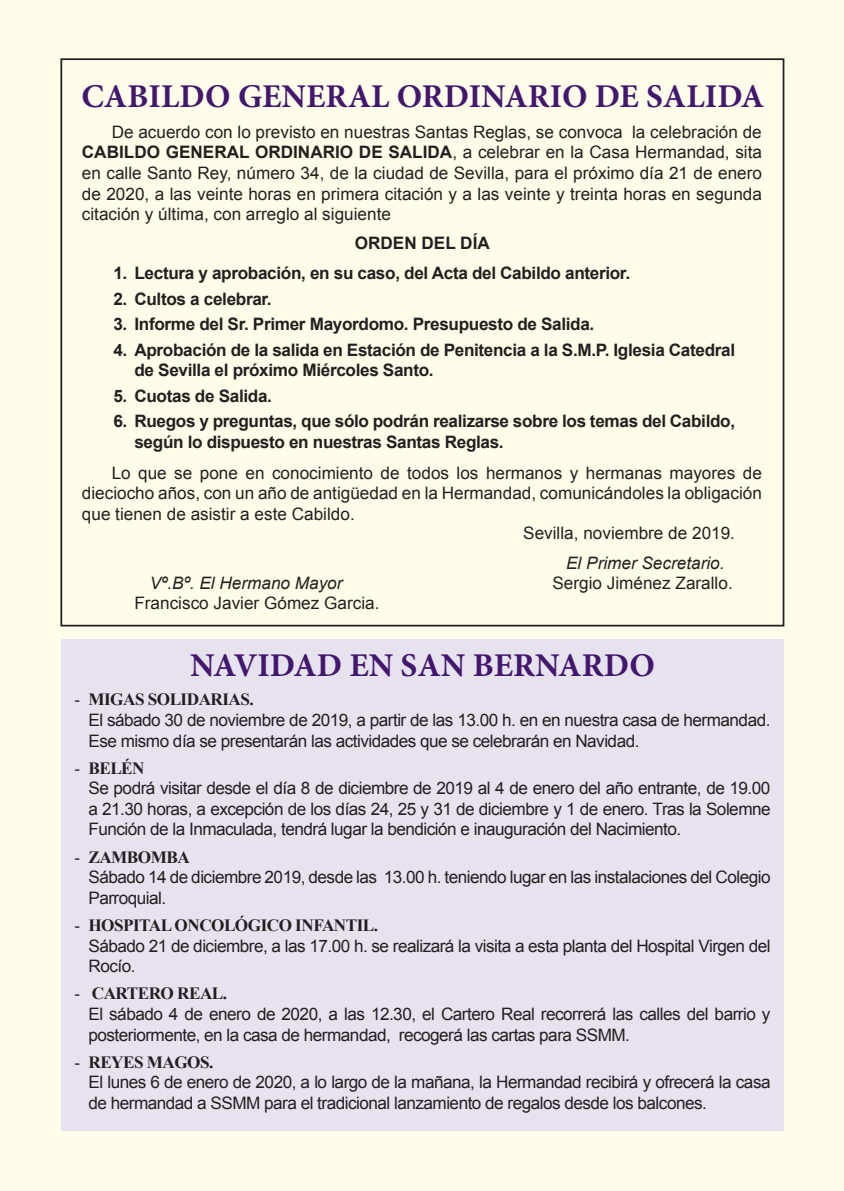
<style>
.page{position:relative;width:844px;height:1191px;background:#fff}
.page>*{position:absolute;margin:0;border:0;box-sizing:border-box;transform-origin:0 0}
.t1{font:700 33.25px "Minion Pro";color:#43176e}
.Body_Text_Indent{font:17.15px/20.7px "Arial";letter-spacing:-.03em;color:#231f20}
.Texto_independiente{font:17.15px/20.7px "Arial";color:#231f20;text-align:justify}
.Heading_1{font:700 17.15px/20.7px "Arial";letter-spacing:-.02em;color:#231f20}
.List_Paragraph{font:700 17.15px "Times New Roman";letter-spacing:-.03em;color:#231f20}
.t2{font:italic 17.15px "Arial";color:#231f20}
.Heading_1-2{font:700 17.15px "Arial";color:#231f20}
.s1{font-weight:700}
.s2{font-weight:400}
</style>
<div class="page">
<div style="left:0;top:0;width:843px;height:1191px;background:#fffde9"></div>
<div style="left:61px;top:639px;width:722px;height:491px;background:#e6e3ee"></div>
<p class="t1" style="left:81px;top:73px;width:684px">CABILDO GENERAL ORDINARIO DE SALIDA</p>
<p class="Texto_independiente" style="left:82px;top:122px;width:681px;text-indent:30px">De acuerdo con lo previsto en nuestras Santas Reglas, se convoca la celebración de <span class="s1">CABILDO GENERAL ORDINARIO DE SALIDA</span>, a celebrar en la Casa Hermandad, sita en calle Santo Rey, número 34, de la ciudad de Sevilla, para el próximo día 21 de enero de 2020, a las veinte horas en primera citación y a las veinte y treinta horas en segunda citación y última, con arreglo al siguiente</p>
<p class="Heading_1-2" style="left:354px;top:231px;width:136px">ORDEN DEL DÍA</p>
<p class="Heading_1" style="left:113px;top:263px;width:518px">1. Lectura y aprobación, en su caso, del Acta del Cabildo anterior.</p>
<p class="Heading_1" style="left:113px;top:289px;width:160px">2. Cultos a celebrar.</p>
<p class="Heading_1" style="left:113px;top:314px;width:482px">3. Informe del Sr. Primer Mayordomo. Presupuesto de Salida.</p>
<p class="Heading_1" style="left:134px;top:340px;width:602px;text-indent:-21px">4. Aprobación de la salida en Estación de Penitencia a la S.M.P. Iglesia Catedral de Sevilla el próximo Miércoles Santo.</p>
<p class="Heading_1" style="left:113px;top:386px;width:160px">5. Cuotas de Salida.</p>
<p class="Heading_1" style="left:134px;top:412px;width:602px;text-indent:-21px">6. Ruegos y preguntas, que sólo podrán realizarse sobre los temas del Cabildo, según lo dispuesto en nuestras Santas Reglas.</p>
<p class="Body_Text_Indent" style="left:82px;top:462px;width:681px;text-align:justify;text-indent:30px">Lo que se pone en conocimiento de todos los hermanos y hermanas mayores de dieciocho años, con un año de antigüedad en la Hermandad, comunicándoles la obligación que tienen de asistir a este Cabildo.</p>
<p class="Texto_independiente" style="left:523px;top:523px;width:213px">Sevilla, noviembre de 2019.</p>
<p class="t2" style="left:566px;top:552px;width:160px">El Primer Secretario.</p>
<p class="t2" style="left:150px;top:571px;width:194px">Vº.Bº. El Hermano Mayor</p>
<p class="Texto_independiente" style="left:552px;top:572px;width:182px">Sergio Jiménez Zarallo.</p>
<p class="Texto_independiente" style="left:134px;top:592px;width:246px">Francisco Javier Gómez Garcia.</p>
<p class="t1" style="left:190px;top:641px;width:466px">NAVIDAD EN SAN BERNARDO</p>
<p class="List_Paragraph" style="left:74px;top:689px;width:181px"><span class="s2">-</span> MIGAS SOLIDARIAS.</p>
<p class="Body_Text_Indent" style="left:88px;top:710px;width:683px">El sábado 30 de noviembre de 2019, a partir de las 13.00 h. en en nuestra casa de hermandad.<br>Ese mismo día se presentarán las actividades que se celebrarán en Navidad.</p>
<p class="List_Paragraph" style="left:74px;top:758px;width:72px"><span class="s2">-</span> BELÉN</p>
<p class="Body_Text_Indent" style="left:88px;top:778px;width:683px;text-align:justify">Se podrá visitar desde el día 8 de diciembre de 2019 al 4 de enero del año entrante, de 19.00 a 21.30 horas, a excepción de los días 24, 25 y 31 de diciembre y 1 de enero. Tras la Solemne Función de la Inmaculada, tendrá lugar la bendición e inauguración del Nacimiento.</p>
<p class="List_Paragraph" style="left:74px;top:847px;width:117px"><span class="s2">-</span> ZAMBOMBA</p>
<p class="Body_Text_Indent" style="left:88px;top:867px;width:683px">Sábado 14 de diciembre 2019, desde las 13.00 h. teniendo lugar en las instalaciones del Colegio<br>Parroquial.</p>
<p class="List_Paragraph" style="left:74px;top:915px;width:305px"><span class="s2">-</span> HOSPITAL ONCOLÓGICO INFANTIL.</p>
<p class="Body_Text_Indent" style="left:88px;top:935px;width:683px">Sábado 21 de diciembre, a las 17.00 h. se realizará la visita a esta planta del Hospital Virgen del<br>Rocío.</p>
<p class="List_Paragraph" style="left:74px;top:983px;width:154px"><span class="s2">-</span> CARTERO REAL.</p>
<p class="Body_Text_Indent" style="left:88px;top:1003px;width:683px">El sábado 4 de enero de 2020, a las 12.30, el Cartero Real recorrerá las calles del barrio y posteriormente, en la casa de hermandad, recogerá las cartas para SSMM.</p>
<p class="List_Paragraph" style="left:74px;top:1052px;width:140px"><span class="s2">-</span> REYES MAGOS.</p>
<p class="Body_Text_Indent" style="left:88px;top:1072px;width:683px">El lunes 6 de enero de 2020, a lo largo de la mañana, la Hermandad recibirá y ofrecerá la casa de hermandad a SSMM para el tradicional lanzamiento de regalos desde los balcones.</p>
</div>
